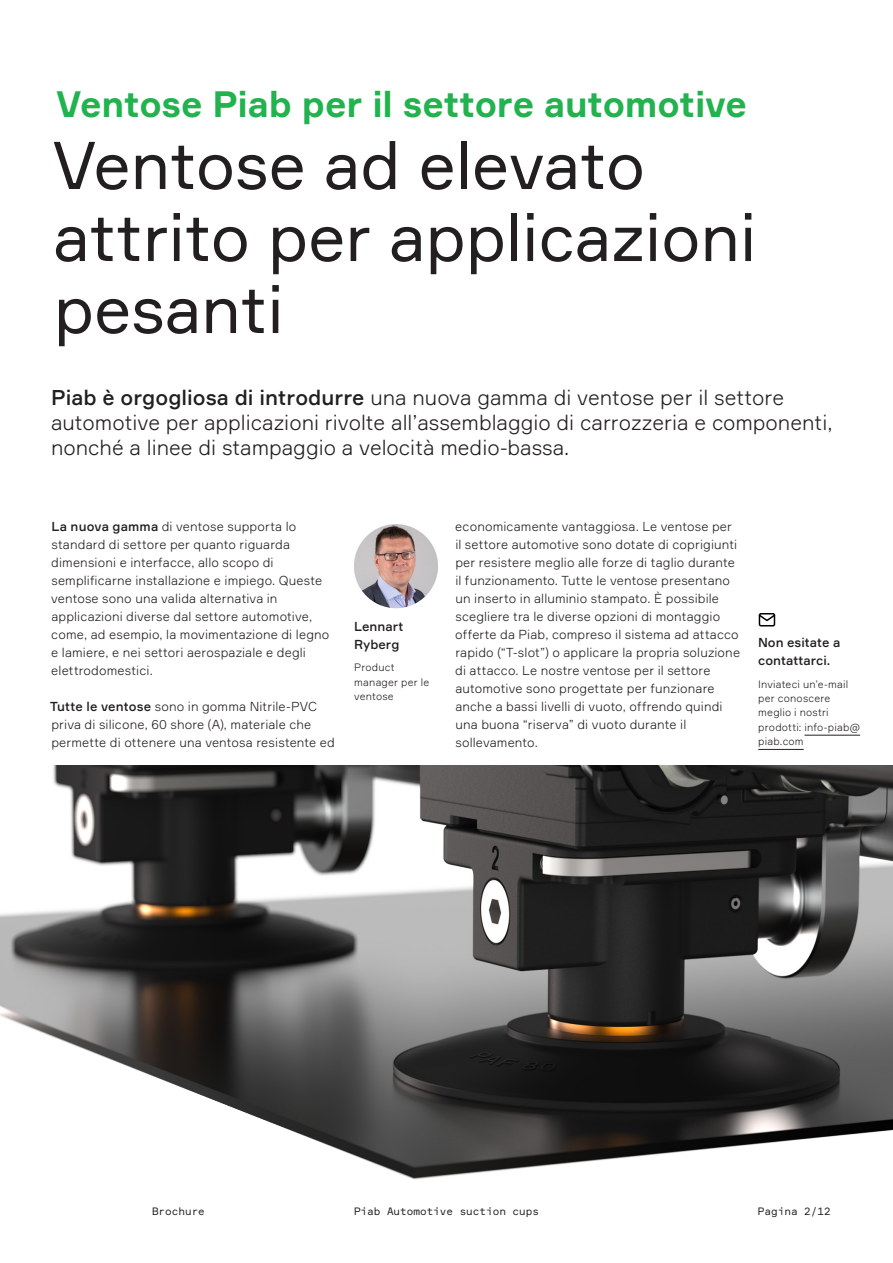
<style>
.page{position:relative;width:893px;height:1263px;background:#fff}
.page>*{position:absolute;margin:0;border:0;box-sizing:border-box;transform-origin:0 0}
.Heading_44_48{font:66px/72px "Formular";letter-spacing:-.005em;color:#231f20}
._24_30_Pre-header_gr{font:700 36px "Formular";letter-spacing:-.005em;color:#22b24e}
.Preamble{font:300 21px/25.2px "Formular";color:#231f20}
.Body__bold_input{font:300 12.75px/18px "Formular";letter-spacing:.01em;color:#231f20}
.Heading_8_5_-_Semibo{font:500 12.75px/18px "Formular";color:#231f20}
.Small_body{font:300 10.5px/14.2px "Formular";letter-spacing:.02em;color:#231f20}
.t1{font:10.5px "Formular Mono";color:#231f20}
.s1{font-weight:500}
</style>
<div class="page">
<img style="left:0;top:765px;width:893px;height:415px">
<img style="left:354px;top:524px;width:84px;height:84px;border-radius:42px">
<hr style="left:804px;top:735px;width:56px;height:1px;background:#231f20">
<hr style="left:758px;top:749px;width:46px;height:1px;background:#231f20">
<div style="left:759px;top:613px;width:16px;height:13px;border:2px solid #000;border-radius:2px"></div>
<svg style="left:758px;top:613px;width:18px;height:9px"></svg>
<p class="_24_30_Pre-header_gr" style="left:56px;top:82px;width:692px">Ventose Piab per il settore automotive</p>
<p class="Heading_44_48" style="left:52px;top:128px;width:706px">Ventose ad elevato attrito per applicazioni pesanti</p>
<p class="Preamble" style="left:51px;top:384px;width:783px"><span class="s1">Piab è orgogliosa di introdurre</span> una nuova gamma di ventose per il settore automotive per applicazioni rivolte all’assemblaggio di carrozzeria e componenti, nonché a linee di stampaggio a velocità medio-bassa.</p>
<p class="Body__bold_input" style="left:51px;top:517px;width:280px"><span class="s1">La nuova gamma</span> di ventose supporta lo standard di settore per quanto riguarda dimensioni e interfacce, allo scopo di semplificarne installazione e impiego. Queste ventose sono una valida alternativa in applicazioni diverse dal settore automotive, come, ad esempio, la movimentazione di legno e lamiere, e nei settori aerospaziale e degli elettrodomestici.</p>
<p class="Body__bold_input" style="left:50px;top:697px;width:286px"><span class="s1">Tutte le ventose</span> sono in gomma Nitrile-PVC priva di silicone, 60 shore (A), materiale che permette di ottenere una ventosa resistente ed</p>
<p class="Heading_8_5_-_Semibo" style="left:354px;top:617px;width:51px">Lennart<br>Ryberg</p>
<p class="Small_body" style="left:354px;top:660px;width:77px">Product manager per le ventose</p>
<p class="Body__bold_input" style="left:455px;top:517px;width:286px">economicamente vantaggiosa. Le ventose per il settore automotive sono dotate di coprigiunti per resistere meglio alle forze di taglio durante il funzionamento. Tutte le ventose presentano un inserto in alluminio stampato. È possibile scegliere tra le diverse opzioni di montaggio offerte da Piab, compreso il sistema ad attacco rapido (“T-slot”) o applicare la propria soluzione di attacco. Le nostre ventose per il settore automotive sono progettate per funzionare anche a bassi livelli di vuoto, offrendo quindi una buona “riserva” di vuoto durante il sollevamento.</p>
<p class="Heading_8_5_-_Semibo" style="left:758px;top:633px;width:84px">Non esitate a contattarci.</p>
<p class="Small_body" style="left:758px;top:677px;width:103px">Inviateci un’e-mail per conoscere meglio i nostri prodotti: info-piab@ piab.com</p>
<p class="t1" style="left:152px;top:1205px;width:54px">Brochure</p>
<p class="t1" style="left:354px;top:1205px;width:186px">Piab Automotive suction cups</p>
<p class="t1" style="left:758px;top:1205px;width:74px">Pagina 2/12</p>
</div>
